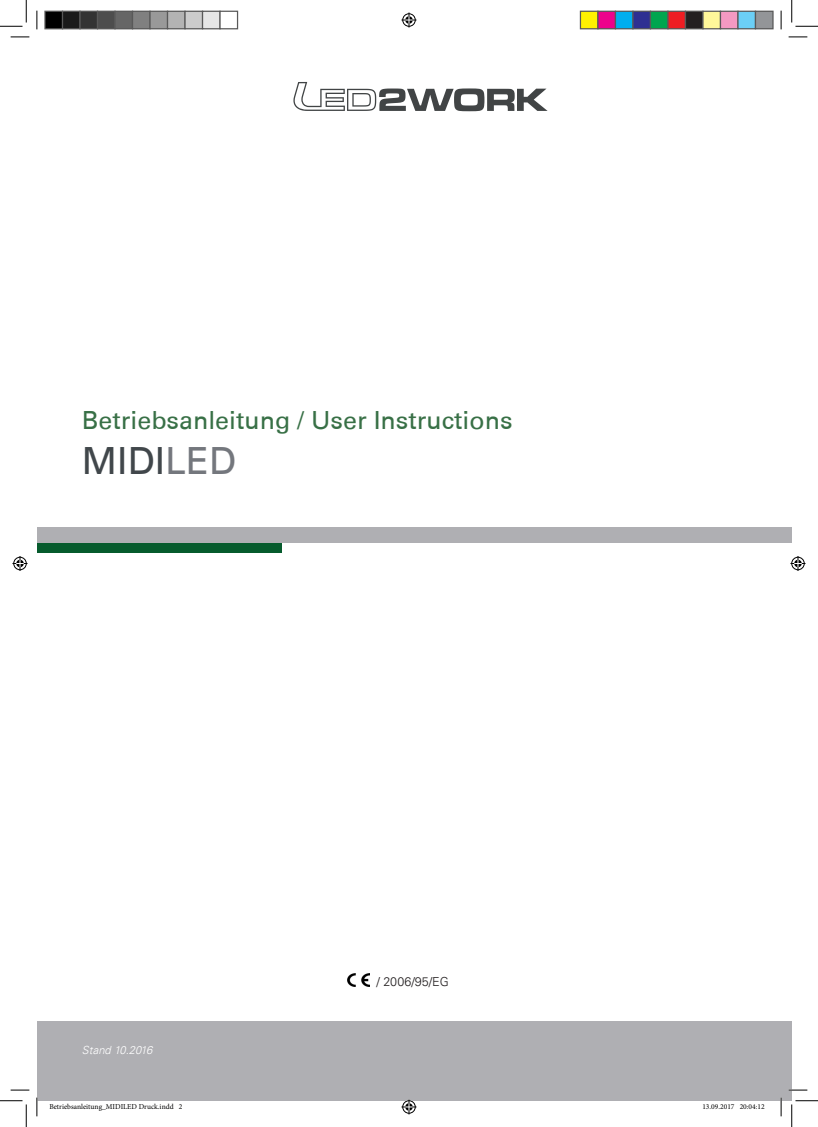
<style>
.page{position:relative;width:818px;height:1127px;background:#fff}
.page>*{position:absolute;margin:0;border:0;box-sizing:border-box;transform-origin:0 0}
.t1{font:37.5px "Univers 55 Roman";color:#41474b}
.t2{font:25px "Univers 55 Roman";color:#387046}
.t3{font:300 12.5px "Univers 45";color:#231f20}
.t4{font:italic 300 11.25px "Univers 45";color:#fff}
.t5{font:7.5px "Minion Pro";color:#000}
.s1{color:#74777d}
</style>
<div class="page">
<div style="left:37px;top:542px;width:244px;height:11px;background:#065b2d"></div>
<svg style="left:293px;top:82px;width:254px;height:29px"></svg>
<img style="left:348px;top:973px;width:22px;height:12px">
<div style="left:37px;top:527px;width:755px;height:16px;background:#afafb3"></div>
<div style="left:37px;top:1020px;width:755px;height:80px;background:#afafb3"></div>
<svg style="left:11px;top:36px;width:18px;height:2px"></svg>
<svg style="left:788px;top:36px;width:19px;height:2px"></svg>
<svg style="left:11px;top:1089px;width:18px;height:1px"></svg>
<svg style="left:788px;top:1089px;width:19px;height:1px"></svg>
<svg style="left:36px;top:11px;width:2px;height:18px"></svg>
<svg style="left:36px;top:1097px;width:2px;height:18px"></svg>
<svg style="left:780px;top:11px;width:2px;height:18px"></svg>
<svg style="left:780px;top:1097px;width:2px;height:18px"></svg>
<svg style="left:0;top:0;width:27px;height:27px"></svg>
<svg style="left:0;top:1100px;width:27px;height:26px"></svg>
<svg style="left:791px;top:0;width:27px;height:27px"></svg>
<svg style="left:791px;top:1100px;width:27px;height:26px"></svg>
<svg style="left:401px;top:13px;width:15px;height:15px"></svg>
<svg style="left:401px;top:1099px;width:15px;height:15px"></svg>
<svg style="left:13px;top:556px;width:15px;height:15px"></svg>
<svg style="left:790px;top:556px;width:15px;height:15px"></svg>
<div style="left:45px;top:11px;width:18px;height:18px;background:#000"></div>
<div style="left:44px;top:11px;width:19px;height:18px;border:1px solid #595959"></div>
<div style="left:63px;top:11px;width:17px;height:18px;background:#1a1a1a"></div>
<div style="left:62px;top:11px;width:19px;height:18px;border:1px solid #595959"></div>
<div style="left:80px;top:11px;width:18px;height:18px;background:#333"></div>
<div style="left:79px;top:11px;width:19px;height:18px;border:1px solid #595959"></div>
<div style="left:98px;top:11px;width:17px;height:18px;background:#4d4d4d"></div>
<div style="left:97px;top:11px;width:19px;height:18px;border:1px solid #595959"></div>
<div style="left:115px;top:11px;width:18px;height:18px;background:#666"></div>
<div style="left:114px;top:11px;width:19px;height:18px;border:1px solid #595959"></div>
<div style="left:133px;top:11px;width:17px;height:18px;background:#808080"></div>
<div style="left:132px;top:11px;width:19px;height:18px;border:1px solid #595959"></div>
<div style="left:150px;top:11px;width:18px;height:18px;background:#999"></div>
<div style="left:149px;top:11px;width:19px;height:18px;border:1px solid #595959"></div>
<div style="left:168px;top:11px;width:17px;height:18px;background:#b3b3b3"></div>
<div style="left:167px;top:11px;width:19px;height:18px;border:1px solid #595959"></div>
<div style="left:185px;top:11px;width:18px;height:18px;background:#ccc"></div>
<div style="left:184px;top:11px;width:19px;height:18px;border:1px solid #595959"></div>
<div style="left:203px;top:11px;width:17px;height:18px;background:#e6e6e6"></div>
<div style="left:202px;top:11px;width:19px;height:18px;border:1px solid #595959"></div>
<div style="left:219px;top:11px;width:19px;height:18px;border:1px solid #595959"></div>
<div style="left:580px;top:11px;width:18px;height:18px;background:#fff101"></div>
<div style="left:580px;top:11px;width:18px;height:18px;border:1px solid #595959"></div>
<div style="left:598px;top:11px;width:17px;height:18px;background:#ed028c"></div>
<div style="left:597px;top:11px;width:19px;height:18px;border:1px solid #595959"></div>
<div style="left:615px;top:11px;width:18px;height:18px;background:#00aeef"></div>
<div style="left:615px;top:11px;width:18px;height:18px;border:1px solid #595959"></div>
<div style="left:633px;top:11px;width:17px;height:18px;background:#2e3092"></div>
<div style="left:632px;top:11px;width:19px;height:18px;border:1px solid #595959"></div>
<div style="left:650px;top:11px;width:18px;height:18px;background:#00a54f"></div>
<div style="left:650px;top:11px;width:18px;height:18px;border:1px solid #595959"></div>
<div style="left:668px;top:11px;width:17px;height:18px;background:#ee1d23"></div>
<div style="left:667px;top:11px;width:19px;height:18px;border:1px solid #595959"></div>
<div style="left:685px;top:11px;width:18px;height:18px;background:#231f20"></div>
<div style="left:685px;top:11px;width:18px;height:18px;border:1px solid #595959"></div>
<div style="left:703px;top:11px;width:17px;height:18px;background:#fff79a"></div>
<div style="left:702px;top:11px;width:19px;height:18px;border:1px solid #595959"></div>
<div style="left:720px;top:11px;width:18px;height:18px;background:#f499c2"></div>
<div style="left:720px;top:11px;width:18px;height:18px;border:1px solid #595959"></div>
<div style="left:738px;top:11px;width:17px;height:18px;background:#6bcff6"></div>
<div style="left:737px;top:11px;width:19px;height:18px;border:1px solid #595959"></div>
<div style="left:755px;top:11px;width:18px;height:18px;background:#939598"></div>
<div style="left:755px;top:11px;width:18px;height:18px;border:1px solid #595959"></div>
<svg style="left:49px;top:1100px;width:134px;height:1px"></svg>
<h2 class="t2" style="left:82px;top:405px;width:432px">Betriebsanleitung / User Instructions</h2>
<h1 class="t1" style="left:82px;top:438px;width:156px">MIDI<span class="s1">LED</span></h1>
<h3 class="t4" style="left:82px;top:1042px;width:75px">Stand 10.2016</h3>
<h3 class="t3" style="left:376px;top:973px;width:74px">/ 2006/95/EG</h3>
<p class="t5" style="left:49px;top:1101px;width:134px">Betriebsanleitung_MIDILED Druck.indd 2</p>
<p class="t5" style="left:702px;top:1101px;width:64px">13.09.2017 20:04:12</p>
</div>
